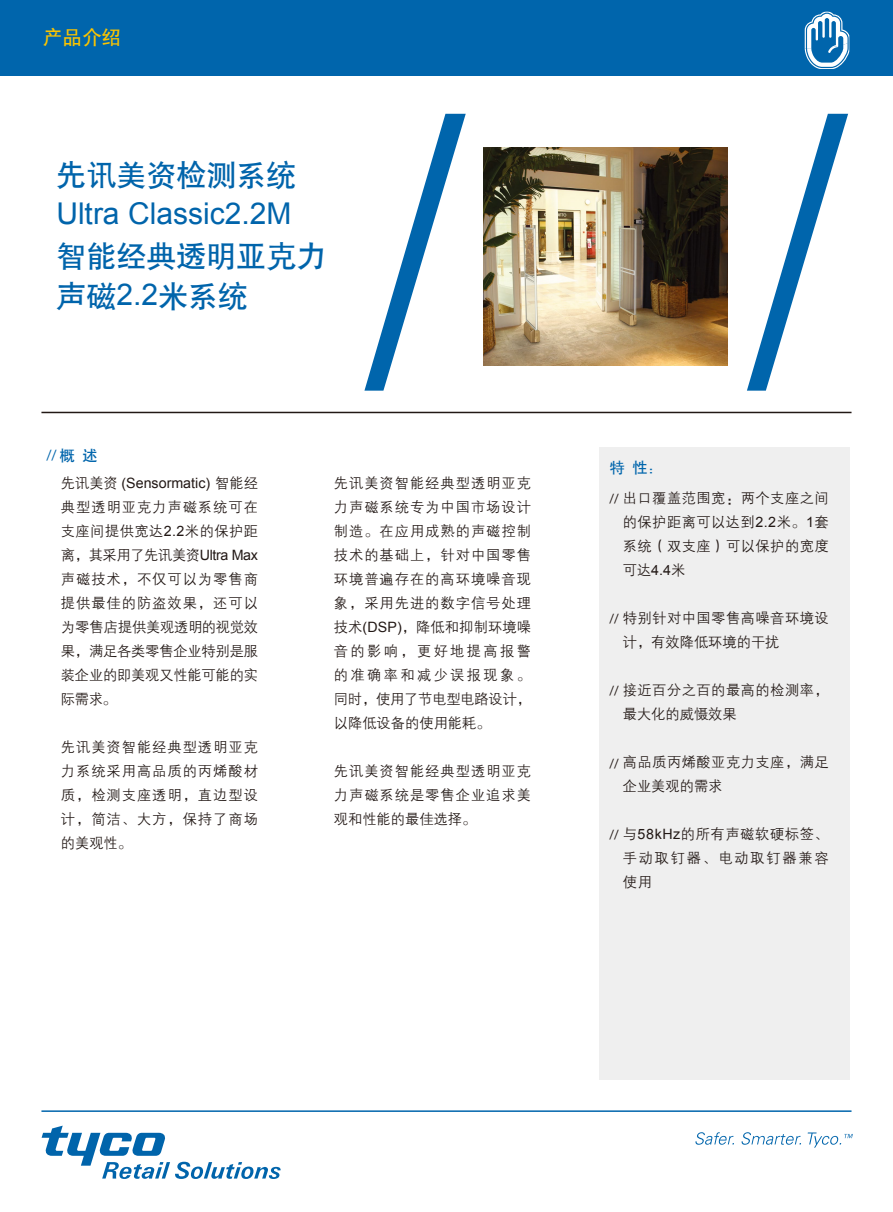
<style>
.page{position:relative;width:893px;height:1212px;background:#fff}
.page>*{position:absolute;margin:0;border:0;box-sizing:border-box;transform-origin:0 0}
.t1{font:30px/40.5px "H Yb 1 gj";color:#0064ab}
.t2{font:30px "Arial";color:#0064ab}
.t3{font:19.5px "H Yb 1 gj";color:#fbc400}
.t4{font:15px "Myriad Pro";color:#0065ac}
.t5{font:15px "H Yb 1 gj";color:#0065ac}
.t6{font:14.25px/24px "FZZDXJW GB1 0";letter-spacing:.035em;color:#221815;text-align:justify}
.t7{font:14.25px "FZZDXJW GB1 0";color:#221815}
.t8{font:14.25px "Arial";color:#221815}
.t9{font:14.25px/24px "FZZDXJW GB1 0";letter-spacing:.12em;color:#221815}
.s1{font-family:"Arial"}
.s2{font-family:"H Yb 1 gj"}
.s3{font-family:"FZZDXJW GB1 0"}
.s4{font-family:"Myriad Pro";font-size:13.5px}
</style>
<div class="page">
<svg style="left:695px;top:1132px;width:39px;height:13px"></svg>
<svg style="left:741px;top:1132px;width:60px;height:13px"></svg>
<svg style="left:808px;top:1132px;width:45px;height:15px"></svg>
<svg style="left:42px;top:1125px;width:239px;height:54px"></svg>
<div style="left:599px;top:447px;width:251px;height:633px;background:#efefef"></div>
<svg style="left:747px;top:114px;width:101px;height:277px"></svg>
<svg style="left:364px;top:114px;width:102px;height:277px"></svg>
<hr style="left:41px;top:1110px;width:810px;height:2px;background:#0065ac">
<hr style="left:41px;top:412px;width:810px;height:1px;background:#221815">
<div style="left:0;top:0;width:893px;height:76px;background:#0065ac"></div>
<img style="left:484px;top:147px;width:243px;height:219px">
<svg style="left:805px;top:11px;width:44px;height:58px"></svg>
<h2 class="t3" style="left:43px;top:27px;width:79px">产品介绍</h2>
<h1 class="t1" style="left:56px;top:155px;width:241px">先讯美资检测系统</h1>
<h1 class="t2" style="left:56px;top:194px;width:237px">Ultra Classic2.2M</h1>
<h1 class="t1" style="left:56px;top:236px;width:271px">智能经典透明亚克力声磁<span class="s1">2.2</span>米系统</h1>
<p class="t4" style="left:46px;top:445px;width:53px">// <span class="s2">概 述</span></p>
<p class="t8" style="left:61px;top:474px;width:199px"><span class="s3">先讯美资</span> (Sensormatic) <span class="s3">智能经</span></p>
<p class="t6" style="left:61px;top:496px;width:199px">典型透明亚克力声磁系统可在支座间提供宽达<span class="s1">2.2</span>米的保护距离，其采用了先讯美资<span class="s1">Ultra Max</span>声磁技术，不仅可以为零售商提供最佳的防盗效果，还可以为零售店提供美观透明的视觉效果，满足各类零售企业特别是服装企业的即美观又性能可能的实际需求。</p>
<p class="t6" style="left:61px;top:735px;width:199px">先讯美资智能经典型透明亚克力系统采用高品质的丙烯酸材质，检测支座透明，直边型设计，简洁、大方，保持了商场的美观性。</p>
<p class="t6" style="left:334px;top:471px;width:199px">先讯美资智能经典型透明亚克力声磁系统专为中国市场设计制造。在应用成熟的声磁控制技术的基础上，针对中国零售环境普遍存在的高环境噪音现象，采用先进的数字信号处理技术<span class="s1">(DSP)</span>，降低和抑制环境噪音的影响，更好地提高报警的准确率和减少误报现象。同时，使用了节电型电路设计，以降低设备的使用能耗。</p>
<p class="t6" style="left:334px;top:759px;width:199px">先讯美资智能经典型透明亚克力声磁系统是零售企业追求美观和性能的最佳选择。</p>
<p class="t5" style="left:610px;top:460px;width:54px">特 性：</p>
<p class="t6" style="left:610px;top:487px;width:221px"><span class="s4">//</span> 出口覆盖范围宽：两个支座之间</p>
<p class="t6" style="left:623px;top:511px;width:207px">的保护距离可以达到<span class="s1">2.2</span>米。<span class="s1">1</span>套系统（双支座）可以保护的宽度可达<span class="s1">4.4</span>米</p>
<p class="t6" style="left:610px;top:607px;width:221px"><span class="s4">//</span> 特别针对中国零售高噪音环境设</p>
<p class="t7" style="left:623px;top:635px;width:158px">计，有效降低环境的干扰</p>
<p class="t6" style="left:610px;top:679px;width:221px"><span class="s4">//</span> 接近百分之百的最高的检测率，</p>
<p class="t7" style="left:623px;top:707px;width:115px">最大化的威慑效果</p>
<p class="t6" style="left:610px;top:751px;width:221px"><span class="s4">//</span> 高品质丙烯酸亚克力支座，满足</p>
<p class="t7" style="left:623px;top:779px;width:101px">企业美观的需求</p>
<p class="t6" style="left:610px;top:823px;width:221px"><span class="s4">//</span> 与<span class="s1">58kHz</span>的所有声磁软硬标签、</p>
<p class="t9" style="left:623px;top:847px;width:207px">手动取钉器、电动取钉器兼容使用</p>
</div>
